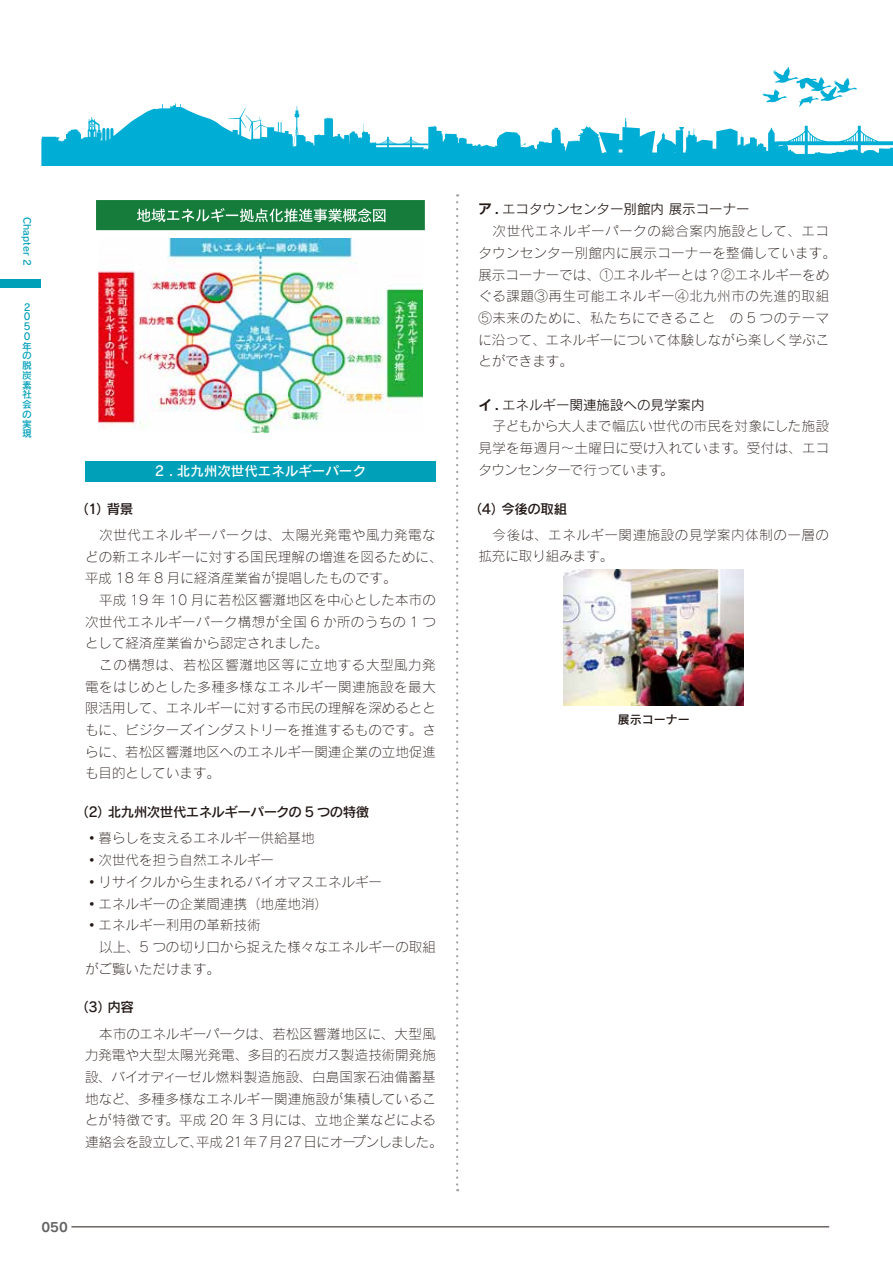
<style>
.page{position:relative;width:893px;height:1263px;background:#fff}
.page>*{position:absolute;margin:0;border:0;box-sizing:border-box;transform-origin:0 0}
.t1{font:13.5px/21.8px "Rodin Pro L";color:#221815;text-align:justify}
.t2{font:13.5px/21.8px "Rodin Pro L";letter-spacing:.02em;color:#221815}
.t3{font:13.5px "Rodin Pro DB";letter-spacing:-.035em;color:#221815}
.t4{font:13.5px "Rodin Pro M";color:#221815}
.t5{font:13.5px/21.8px "Rodin Pro L";letter-spacing:.04em;color:#221815}
.t6{font:13.5px "Rodin Pro DB";color:#fff}
.t7{font:12.75px "Rodin Pro B";color:#656464}
.t8{font:12px "Rodin Pro DB";color:#221815}
.t9{font:9.75px/9.8px "Rodin Pro DB";color:#00a0b8}
.s1{font-family:"Shin Go Pro De";font-weight:700}
</style>
<div class="page">
<svg style="left:762px;top:67px;width:95px;height:37px"></svg>
<svg style="left:41px;top:104px;width:852px;height:62px"></svg>
<svg style="left:568px;top:140px;width:12px;height:2px"></svg>
<div style="left:0;top:279px;width:41px;height:9px;background:#00a0b8"></div>
<hr style="left:71px;top:1226px;width:758px;height:1px;background:#221815">
<svg style="left:96px;top:230px;width:329px;height:169px"></svg>
<img style="left:98px;top:239px;width:324px;height:193px">
<svg style="left:96px;top:200px;width:329px;height:30px;background:#318b52"></svg>
<div style="left:85px;top:461px;width:351px;height:20px;background:#00a0b8"></div>
<img style="left:564px;top:570px;width:180px;height:135px">
<svg style="left:456px;top:202px;width:2px;height:989px"></svg>
<p class="t9" style="left:32px;top:217px;width:50px;rotate:90deg">Chapter 2</p>
<p class="t9" style="left:22px;top:302px;width:11px">2<br>0<br>5<br>0年の脱炭素社会の実現</p>
<p class="t6" style="left:155px;top:462px;width:213px">2 . 北九州次世代エネルギーパーク</p>
<p class="t3" style="left:75px;top:500px;width:59px">（1）背景</p>
<p class="t2" style="left:85px;top:523px;width:359px;text-indent:14px">次世代エネルギーパークは、太陽光発電や風力発電などの新エネルギーに対する国民理解の増進を図るために、平成 18 年 8 月に経済産業省が提唱したものです。</p>
<p class="t1" style="left:85px;top:589px;width:352px;text-indent:14px">平成 19 年 10 月に若松区響灘地区を中心とした本市の次世代エネルギーパーク構想が全国 6 か所のうちの 1 つとして経済産業省から認定されました。</p>
<p class="t1" style="left:85px;top:654px;width:352px;text-indent:14px">この構想は、若松区響灘地区等に立地する大型風力発電をはじめとした多種多様なエネルギー関連施設を最大限活用して、エネルギーに対する市民の理解を深めるとともに、ビジターズインダストリーを推進するものです。さらに、若松区響灘地区へのエネルギー関連企業の立地促進も目的としています。</p>
<p class="t3" style="left:75px;top:803px;width:295px">（2）北九州次世代エネルギーパークの 5 つの特徴</p>
<p class="t1" style="left:85px;top:827px;width:299px;text-align:left">◦暮らしを支えるエネルギー供給基地<br>◦次世代を担う自然エネルギー<br>◦リサイクルから生まれるバイオマスエネルギー◦エネルギーの企業間連携（地産地消）<br>◦エネルギー利用の革新技術</p>
<p class="t1" style="left:85px;top:935px;width:352px;text-indent:14px">以上、5 つの切り口から捉えた様々なエネルギーの取組がご覧いただけます。</p>
<p class="t3" style="left:75px;top:998px;width:60px">（3）内容</p>
<p class="t1" style="left:85px;top:1022px;width:359px;text-align:center">本市のエネルギーパークは、若松区響灘地区に、大型風<br>力発電や大型太陽光発電、多目的石炭ガス製造技術開発施設、バイオディーゼル燃料製造施設、白島国家石油備蓄基地など、多種多様なエネルギー関連施設が集積していることが特徴です。平成 20 年 3 月には、立地企業などによる連絡会を設立して、平成 21年7月27日にオープンしました。</p>
<p class="t7" style="left:41px;top:1218px;width:28px">050</p>
<p class="t4" style="left:478px;top:201px;width:273px"><span class="s1">ア .</span> エコタウンセンター別館内展示コーナー</p>
<p class="t2" style="left:478px;top:220px;width:359px;text-indent:14px">次世代エネルギーパークの総合案内施設として、エコタウンセンター別館内に展示コーナーを整備しています。展示コーナーでは、①エネルギーとは？②エネルギーをめぐる課題③再生可能エネルギー④北九州市の先進的取組<br>⑤未来のために、私たちにできること　の 5 つのテーマに沿って、エネルギーについて体験しながら楽しく学ぶことができます。</p>
<p class="t4" style="left:478px;top:396px;width:228px"><span class="s1">イ .</span> エネルギー関連施設への見学案内</p>
<p class="t1" style="left:478px;top:415px;width:352px;text-indent:14px">子どもから大人まで幅広い世代の市民を対象にした施設見学を毎週月〜土曜日に受け入れています。受付は、エコタウンセンターで行っています。</p>
<p class="t3" style="left:469px;top:499px;width:100px">（4）今後の取組</p>
<p class="t5" style="left:478px;top:523px;width:352px;text-indent:14px">今後は、エネルギー関連施設の見学案内体制の一層の拡充に取り組みます。</p>
<p class="t8" style="left:618px;top:711px;width:73px">展示コーナー</p>
</div>
